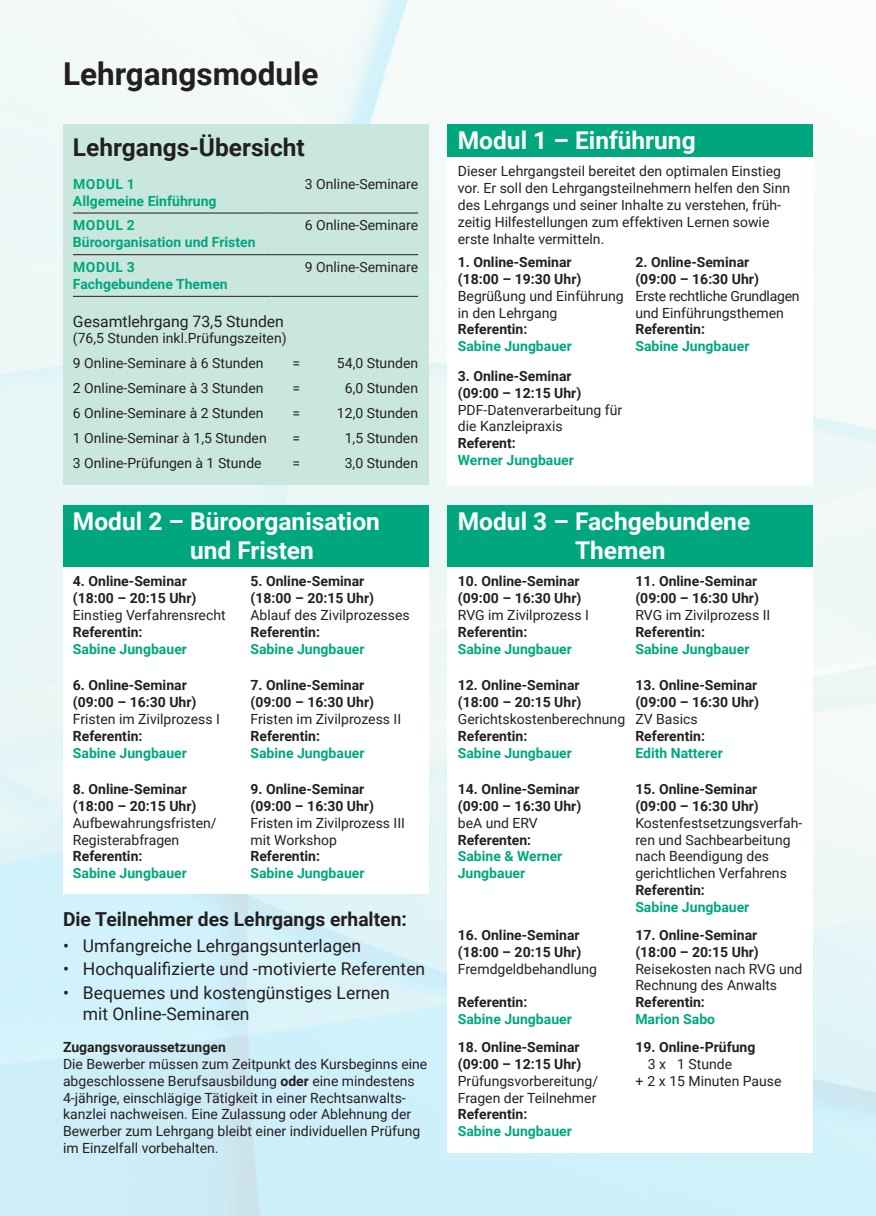
<style>
.page{position:relative;width:876px;height:1216px;background:#fff}
.page>*{position:absolute;margin:0;border:0;box-sizing:border-box;transform-origin:0 0}
.t1{font:700 31.5px "Roboto";color:#231f20}
.t2{font:700 24.5px/29.4px "Roboto";color:#fff}
.t3{font:700 24.5px "Roboto";color:#231f20}
.t4{font:700 19.25px "Roboto";color:#231f20}
.t5{font:17.5px/21px "Roboto";color:#231f20}
.t6{font:15.75px "Roboto";color:#231f20}
.t7{font:14px/16.8px "Roboto";color:#231f20}
.t8{font:700 14px/16.8px "Roboto";color:#231f20}
.t9{font:700 14px/16.8px "Roboto";color:#00a77e}
.t10{font:14px/16.8px "Roboto";letter-spacing:-.02em;color:#231f20}
.s1{font-weight:700}
</style>
<div class="page">
<img style="left:0;top:0;width:876px;height:1215px">
<div style="left:63px;top:124px;width:365px;height:361px;background:#cae7de"></div>
<hr style="left:73px;top:212px;width:198px;height:1px;background:#231f20">
<hr style="left:271px;top:212px;width:50px;height:1px;background:#231f20">
<hr style="left:321px;top:212px;width:97px;height:1px;background:#231f20">
<hr style="left:73px;top:254px;width:198px;height:1px;background:#231f20">
<hr style="left:271px;top:254px;width:50px;height:1px;background:#231f20">
<hr style="left:321px;top:254px;width:97px;height:1px;background:#231f20">
<hr style="left:73px;top:296px;width:198px;height:1px;background:#231f20">
<hr style="left:271px;top:296px;width:50px;height:1px;background:#231f20">
<hr style="left:321px;top:296px;width:97px;height:1px;background:#231f20">
<div style="left:448px;top:156px;width:365px;height:329px;background:#fff"></div>
<div style="left:63px;top:566px;width:365px;height:328px;background:#fff"></div>
<div style="left:448px;top:566px;width:365px;height:586px;background:#fff"></div>
<div style="left:448px;top:124px;width:365px;height:32px;background:#00a77e"></div>
<div style="left:63px;top:505px;width:365px;height:61px;background:#00a77e"></div>
<div style="left:448px;top:505px;width:365px;height:61px;background:#00a77e"></div>
<h1 class="t1" style="left:63px;top:52px;width:257px">Lehrgangsmodule</h1>
<h2 class="t3" style="left:73px;top:130px;width:233px">Lehrgangs-Übersicht</h2>
<p class="t9" style="left:73px;top:175px;width:145px">MODUL 1<br>Allgemeine Einführung</p>
<p class="t7" style="left:305px;top:175px;width:115px">3 Online-Seminare</p>
<p class="t9" style="left:73px;top:216px;width:184px">MODUL 2<br>Büroorganisation und Fristen</p>
<p class="t7" style="left:305px;top:216px;width:115px">6 Online-Seminare</p>
<p class="t9" style="left:73px;top:258px;width:156px">MODUL 3<br>Fachgebundene Themen</p>
<p class="t7" style="left:305px;top:258px;width:115px">9 Online-Seminare</p>
<p class="t6" style="left:73px;top:310px;width:212px">Gesamtlehrgang 73,5 Stunden</p>
<p class="t7" style="left:73px;top:325px;width:215px;line-height:24.8px">(76,5 Stunden inkl.Prüfungszeiten)<br>9 Online-Seminare à 6 Stunden</p>
<p class="t7" style="left:292px;top:354px;width:9px">=</p>
<p class="t7" style="left:337px;top:354px;width:83px">54,0 Stunden</p>
<p class="t7" style="left:73px;top:379px;width:192px">2 Online-Seminare à 3 Stunden</p>
<p class="t7" style="left:292px;top:379px;width:9px">=</p>
<p class="t7" style="left:345px;top:379px;width:75px">6,0 Stunden</p>
<p class="t7" style="left:73px;top:404px;width:192px">6 Online-Seminare à 2 Stunden</p>
<p class="t7" style="left:292px;top:404px;width:9px">=</p>
<p class="t7" style="left:337px;top:404px;width:83px">12,0 Stunden</p>
<p class="t7" style="left:73px;top:429px;width:195px">1 Online-Seminar à 1,5 Stunden</p>
<p class="t7" style="left:292px;top:429px;width:9px">=</p>
<p class="t7" style="left:345px;top:429px;width:75px">1,5 Stunden</p>
<p class="t7" style="left:73px;top:454px;width:190px">3 Online-Prüfungen à 1 Stunde</p>
<p class="t7" style="left:292px;top:454px;width:9px">=</p>
<p class="t7" style="left:345px;top:454px;width:75px">3,0 Stunden</p>
<h2 class="t2" style="left:458px;top:125px;width:239px">Modul 1 – Einführung</h2>
<p class="t7" style="left:458px;top:162px;width:334px">Dieser Lehrgangsteil bereitet den optimalen Einstieg vor. Er soll den Lehrgangsteilnehmern helfen den Sinn des Lehrgangs und seiner Inhalte zu verstehen, früh&shy;zeitig Hilfestellungen zum effektiven Lernen sowie erste Inhalte vermitteln.</p>
<p class="t8" style="left:458px;top:253px;width:125px">1. Online-Seminar (18:00 – 19:30 Uhr)</p>
<p class="t7" style="left:458px;top:287px;width:167px">Begrüßung und Einführung in den Lehrgang</p>
<p class="t8" style="left:458px;top:320px;width:71px">Referentin:</p>
<p class="t9" style="left:458px;top:337px;width:116px">Sabine Jungbauer</p>
<p class="t8" style="left:458px;top:367px;width:125px">3. Online-Seminar (09:00 – 12:15 Uhr)</p>
<p class="t7" style="left:458px;top:401px;width:166px">PDF-Datenverarbeitung für die Kanzleipraxis</p>
<p class="t8" style="left:458px;top:434px;width:59px">Referent:</p>
<p class="t9" style="left:458px;top:451px;width:118px">Werner Jungbauer</p>
<p class="t8" style="left:635px;top:253px;width:125px">2. Online-Seminar (09:00 – 16:30 Uhr)</p>
<p class="t10" style="left:635px;top:287px;width:166px">Erste rechtliche Grundlagen und Einführungsthemen</p>
<p class="t8" style="left:635px;top:320px;width:71px">Referentin:</p>
<p class="t9" style="left:635px;top:337px;width:116px">Sabine Jungbauer</p>
<h2 class="t2" style="left:190px;top:505px;width:191px;text-indent:-117px">Modul 2 – Büroorganisation und Fristen</h2>
<h2 class="t2" style="left:575px;top:505px;width:177px;text-indent:-117px">Modul 3 – Fachgebundene<br>Themen</h2>
<p class="t8" style="left:73px;top:572px;width:125px">4. Online-Seminar (18:00 – 20:15 Uhr)</p>
<p class="t7" style="left:73px;top:606px;width:154px">Einstieg Verfahrensrecht</p>
<p class="t8" style="left:73px;top:623px;width:71px">Referentin:</p>
<p class="t9" style="left:73px;top:639px;width:116px">Sabine Jungbauer</p>
<p class="t8" style="left:73px;top:676px;width:125px">6. Online-Seminar (09:00 – 16:30 Uhr)</p>
<p class="t7" style="left:73px;top:710px;width:148px">Fristen im Zivilprozess I</p>
<p class="t8" style="left:73px;top:726px;width:71px">Referentin:</p>
<p class="t9" style="left:73px;top:743px;width:116px">Sabine Jungbauer</p>
<p class="t8" style="left:73px;top:780px;width:125px">8. Online-Seminar (18:00 – 20:15 Uhr)</p>
<p class="t7" style="left:73px;top:814px;width:145px">Aufbewahrungsfristen/<br>Registerabfragen</p>
<p class="t8" style="left:73px;top:847px;width:71px">Referentin:</p>
<p class="t9" style="left:73px;top:864px;width:116px">Sabine Jungbauer</p>
<p class="t8" style="left:250px;top:572px;width:125px">5. Online-Seminar (18:00 – 20:15 Uhr)</p>
<p class="t7" style="left:250px;top:606px;width:161px">Ablauf des Zivilprozesses</p>
<p class="t8" style="left:250px;top:623px;width:71px">Referentin:</p>
<p class="t9" style="left:250px;top:639px;width:116px">Sabine Jungbauer</p>
<p class="t8" style="left:250px;top:676px;width:125px">7. Online-Seminar (09:00 – 16:30 Uhr)</p>
<p class="t7" style="left:250px;top:710px;width:152px">Fristen im Zivilprozess II</p>
<p class="t8" style="left:250px;top:726px;width:71px">Referentin:</p>
<p class="t9" style="left:250px;top:743px;width:116px">Sabine Jungbauer</p>
<p class="t8" style="left:250px;top:780px;width:125px">9. Online-Seminar (09:00 – 16:30 Uhr)</p>
<p class="t7" style="left:250px;top:814px;width:156px">Fristen im Zivilprozess III mit Workshop</p>
<p class="t8" style="left:250px;top:847px;width:71px">Referentin:</p>
<p class="t9" style="left:250px;top:864px;width:116px">Sabine Jungbauer</p>
<h3 class="t4" style="left:63px;top:905px;width:345px">Die Teilnehmer des Lehrgangs erhalten:</h3>
<p class="t5" style="left:63px;top:934px;width:299px">• Umfangreiche Lehrgangsunterlagen</p>
<p class="t5" style="left:63px;top:957px;width:364px">• Hochqualifizierte und -motivierte Referenten</p>
<p class="t5" style="left:83px;top:981px;width:308px;text-indent:-20px">• Bequemes und kostengünstiges Lernen mit Online-Seminaren</p>
<p class="t8" style="left:63px;top:1038px;width:164px">Zugangsvoraussetzungen</p>
<p class="t7" style="left:63px;top:1054px;width:366px">Die Bewerber müssen zum Zeitpunkt des Kursbeginns eine abgeschlossene Berufsausbildung <span class="s1">oder</span> eine mindestens 4-jährige, einschlägige Tätigkeit in einer Rechtsanwalts&shy;kanzlei nachweisen. Eine Zulassung oder Ablehnung der Bewerber zum Lehrgang bleibt einer individuellen Prüfung im Einzelfall vorbehalten.</p>
<p class="t8" style="left:458px;top:572px;width:125px">10. Online-Seminar (09:00 – 16:30 Uhr)</p>
<p class="t7" style="left:458px;top:606px;width:133px">RVG im Zivilprozess I</p>
<p class="t8" style="left:458px;top:623px;width:71px">Referentin:</p>
<p class="t9" style="left:458px;top:639px;width:116px">Sabine Jungbauer</p>
<p class="t8" style="left:458px;top:676px;width:125px">12. Online-Seminar (18:00 – 20:15 Uhr)</p>
<p class="t7" style="left:458px;top:710px;width:169px">Gerichtskostenberechnung</p>
<p class="t8" style="left:458px;top:726px;width:71px">Referentin:</p>
<p class="t9" style="left:458px;top:743px;width:116px">Sabine Jungbauer</p>
<p class="t8" style="left:458px;top:780px;width:125px">14. Online-Seminar (09:00 – 16:30 Uhr)</p>
<p class="t7" style="left:458px;top:814px;width:82px">beA und ERV</p>
<p class="t8" style="left:458px;top:830px;width:75px">Referenten:</p>
<p class="t9" style="left:458px;top:847px;width:106px">Sabine &amp; Werner<br>Jungbauer</p>
<p class="t8" style="left:458px;top:926px;width:125px">16. Online-Seminar (18:00 – 20:15 Uhr)</p>
<p class="t7" style="left:458px;top:959px;width:141px">Fremdgeldbehandlung</p>
<p class="t8" style="left:458px;top:993px;width:71px">Referentin:</p>
<p class="t9" style="left:458px;top:1010px;width:116px">Sabine Jungbauer</p>
<p class="t8" style="left:458px;top:1038px;width:125px">18. Online-Seminar (09:00 – 12:15 Uhr)</p>
<p class="t7" style="left:458px;top:1071px;width:142px">Prüfungsvorbereitung/<br>Fragen der Teilnehmer</p>
<p class="t8" style="left:458px;top:1105px;width:71px">Referentin:</p>
<p class="t9" style="left:458px;top:1122px;width:116px">Sabine Jungbauer</p>
<p class="t8" style="left:635px;top:572px;width:125px">11. Online-Seminar (09:00 – 16:30 Uhr)</p>
<p class="t7" style="left:635px;top:606px;width:136px">RVG im Zivilprozess II</p>
<p class="t8" style="left:635px;top:623px;width:71px">Referentin:</p>
<p class="t9" style="left:635px;top:639px;width:116px">Sabine Jungbauer</p>
<p class="t8" style="left:635px;top:676px;width:125px">13. Online-Seminar (09:00 – 16:30 Uhr)</p>
<p class="t7" style="left:635px;top:710px;width:64px">ZV Basics</p>
<p class="t8" style="left:635px;top:726px;width:71px">Referentin:</p>
<p class="t9" style="left:635px;top:743px;width:89px">Edith Natterer</p>
<p class="t8" style="left:635px;top:780px;width:125px">15. Online-Seminar (09:00 – 16:30 Uhr)</p>
<p class="t7" style="left:635px;top:814px;width:169px">Kostenfestsetzungsverfah&shy;ren und Sachbearbeitung nach Beendigung des gerichtlichen Verfahrens</p>
<p class="t8" style="left:635px;top:881px;width:71px">Referentin:</p>
<p class="t9" style="left:635px;top:898px;width:116px">Sabine Jungbauer</p>
<p class="t8" style="left:635px;top:926px;width:125px">17. Online-Seminar (18:00 – 20:15 Uhr)</p>
<p class="t7" style="left:635px;top:959px;width:169px">Reisekosten nach RVG und<br>Rechnung des Anwalts</p>
<p class="t8" style="left:635px;top:993px;width:71px">Referentin:</p>
<p class="t9" style="left:635px;top:1010px;width:81px">Marion Sabo</p>
<p class="t8" style="left:635px;top:1038px;width:122px">19. Online-Prüfung</p>
<p class="t7" style="left:635px;top:1054px;width:148px;text-indent:12px">3 x 1 Stunde<br>+ 2 x 15 Minuten Pause</p>
</div>
